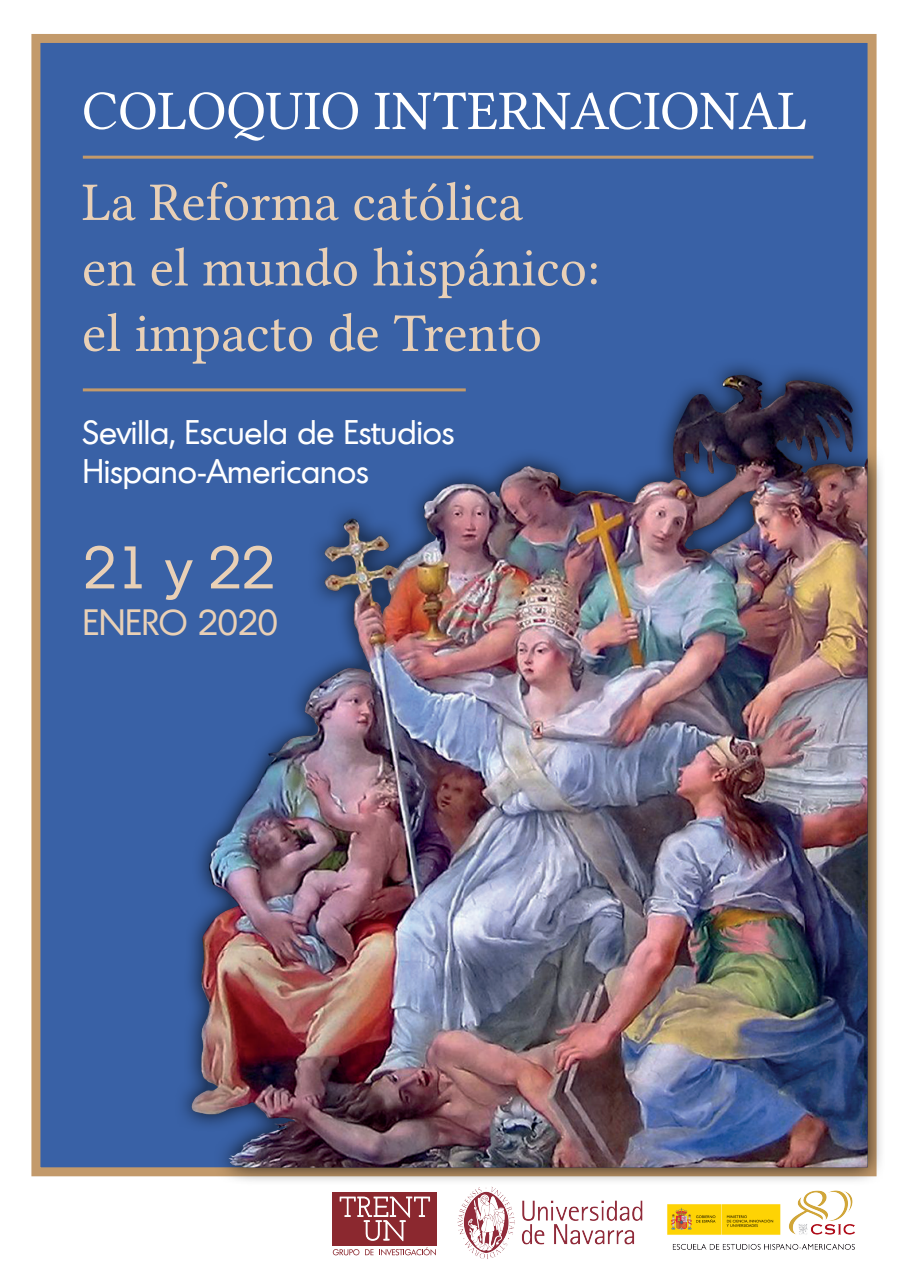
<style>
.page{position:relative;width:908px;height:1276px;background:#fff}
.page>*{position:absolute;margin:0;border:0;box-sizing:border-box;transform-origin:0 0}
.t1{font:58.3px "Montreal";color:#e9d0b6}
.t2{font:55.9px "Lin Libertine";color:#fff}
.t3{font:54.6px/65.5px "Lin Libertine";color:#e9d0b6}
.t4{font:34.9px "Montreal";color:#e9d0b6}
.t5{font:32.6px/39.1px "Montreal";color:#fff}
</style>
<div class="page">
<div style="left:31px;top:34px;width:845px;height:1142px;background:#3961a6;border:9px solid #c39a6b"></div>
<img style="left:457px;top:1196px;width:186px;height:63px">
<img style="left:667px;top:1196px;width:188px;height:54px">
<img style="left:102px;top:311px;width:779px;height:885px">
<hr style="left:83px;top:156px;width:730px;height:3px;background:#c39a6b">
<hr style="left:83px;top:388px;width:382px;height:3px;background:#c39a6b">
<div style="left:332px;top:1192px;width:104px;height:54px;background:#8b282f"></div>
<svg style="left:339px;top:1196px;width:91px;height:45px"></svg>
<svg style="left:332px;top:1249px;width:27px;height:6px"></svg>
<svg style="left:365px;top:1249px;width:8px;height:6px"></svg>
<svg style="left:379px;top:1247px;width:57px;height:8px"></svg>
<p class="t2" style="left:82px;top:79px;width:726px">COLOQUIO INTERNACIONAL</p>
<p class="t3" style="left:82px;top:169px;width:519px">La Reforma católica<br>en el mundo hispánico: el impacto de Trento</p>
<p class="t5" style="left:83px;top:412px;width:373px">Sevilla, Escuela de Estudios<br>Hispano-Americanos</p>
<p class="t1" style="left:83px;top:530px;width:193px">21 y 22</p>
<p class="t4" style="left:83px;top:599px;width:196px">ENERO 2020</p>
</div>
